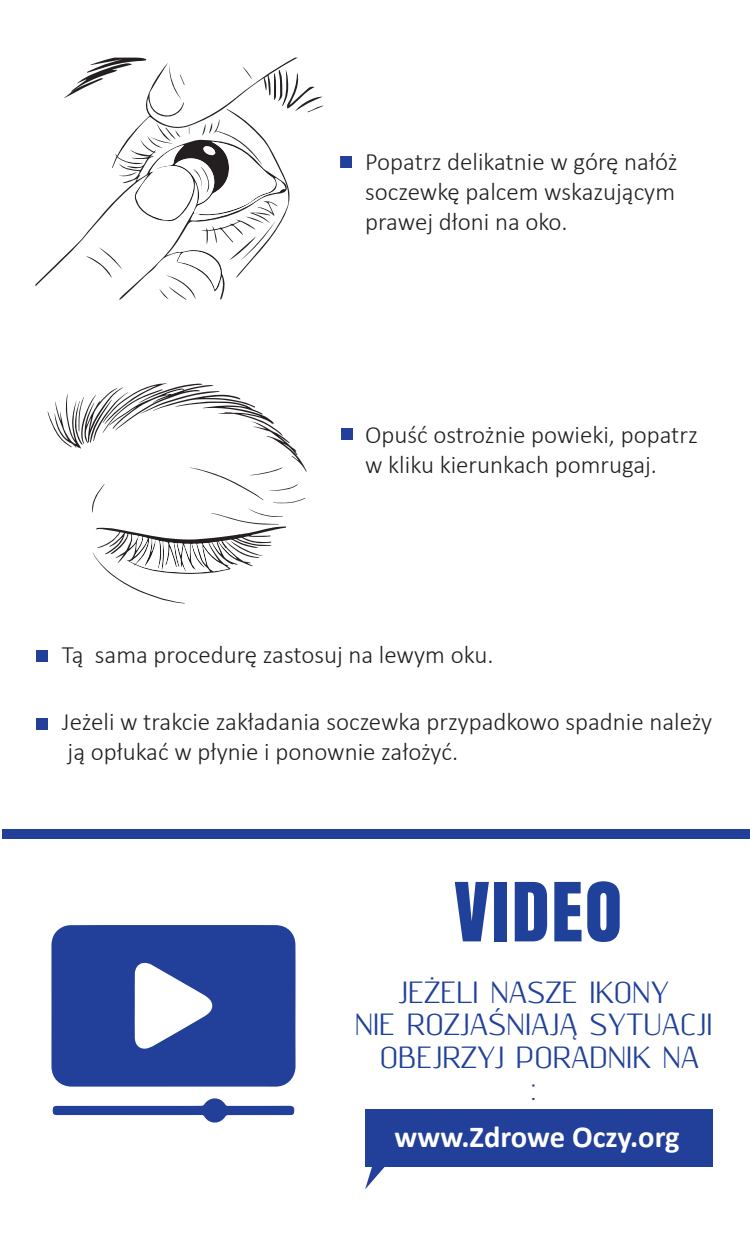
<style>
.page{position:relative;width:750px;height:1250px;background:#fff}
.page>*{position:absolute;margin:0;border:0;box-sizing:border-box;transform-origin:0 0}
.t1{font:76.5px "Anton";letter-spacing:.02em;color:#20419a}
.t2{font:700 30.62px "Calibri";color:#fff}
.t3{font:26.88px/32.2px "Resagnicto";letter-spacing:-.025em;color:#20419a;text-align:center}
.t4{font:300 25px/30px "Calibri";color:#231f20}
</style>
<div class="page">
<div style="left:340px;top:156px;width:11px;height:12px;background:#223f99"></div>
<svg style="left:63px;top:58px;width:261px;height:242px"></svg>
<div style="left:341px;top:428px;width:12px;height:12px;background:#223f99"></div>
<svg style="left:48px;top:383px;width:259px;height:220px"></svg>
<div style="left:36px;top:650px;width:12px;height:12px;background:#223f99"></div>
<div style="left:36px;top:718px;width:12px;height:12px;background:#223f99"></div>
<div style="left:2px;top:829px;width:748px;height:10px;background:#223f99"></div>
<svg style="left:51px;top:925px;width:245px;height:162px;background:#3c56a5"></svg>
<svg style="left:53px;top:1098px;width:242px;height:25px"></svg>
<div style="left:365px;top:1109px;width:348px;height:58px;background:#223f99"></div>
<svg style="left:365px;top:1167px;width:20px;height:22px"></svg>
<p class="t4" style="left:365px;top:146px;width:314px;text-align:justify">Popatrz delikatnie w górę nałóż soczewkę palcem wskazującym prawej dłoni na oko.</p>
<p class="t4" style="left:365px;top:419px;width:334px">Opuść ostrożnie powieki, popatrz w kliku kierunkach pomrugaj.</p>
<p class="t4" style="left:62px;top:639px;width:433px">Tą sama procedurę zastosuj na lewym oku.</p>
<p class="t4" style="left:62px;top:707px;width:652px">Jeżeli w trakcie zakładania soczewka przypadkowo spadnie należy ją opłukać w płynie i ponownie założyć.</p>
<h1 class="t1" style="left:454px;top:851px;width:169px">VIDEO</h1>
<p class="t3" style="left:354px;top:977px;width:360px">JEŻELI NASZE IKONY<br>NIE ROZJAŚNIAJĄ SYTUACJI<br>OBEJRZYJ PORADNIK NA<br>:</p>
<p class="t2" style="left:395px;top:1117px;width:287px">www.Zdrowe Oczy.org</p>
</div>
